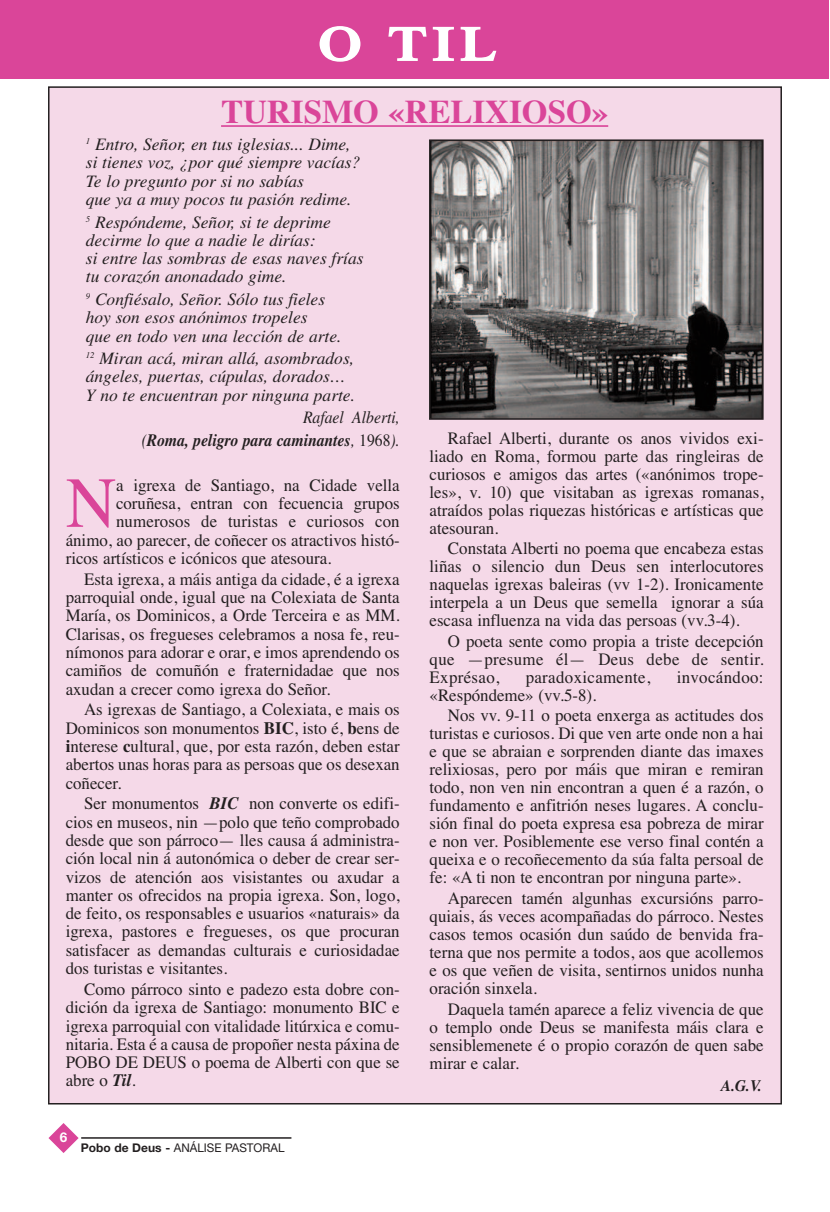
<style>
.page{position:relative;width:830px;height:1212px;background:#fff}
.page>*{position:absolute;margin:0;border:0;box-sizing:border-box;transform-origin:0 0}
.t1{font:71.7px "Times";color:#da4599}
.t2{font:600 48px "Times";color:#fff;scale:1.2 1}
.t3{font:700 33px "Times";color:#da4599}
.t4{font:17.4px/18px "Times";color:#231f20;text-align:justify}
.t5{font:italic 17.4px/18.3px "Times";color:#231f20}
.t6{font:italic 700 17.4px/22.5px "Times";color:#231f20;text-align:right;scale:.9 1}
.t7{font:17.4px "Times";letter-spacing:.02em;color:#231f20}
.t8{font:italic 700 16.05px "Times";color:#231f20;scale:.95 1}
.t9{font:700 13.5px "Helvetica Neue";color:#fff}
.t10{font:12px "Helvetica Neue";color:#231f20}
.s1{font-weight:400}
.s2{font-weight:400;font-style:normal}
.s3{font-weight:700}
.s4{font-weight:700;font-style:italic}
</style>
<div class="page">
<div style="left:49px;top:87px;width:731px;height:1017px;background:#f5d9e8"></div>
<svg style="left:48px;top:1123px;width:31px;height:30px"></svg>
<hr style="left:81px;top:1137px;width:210px;height:2px;background:#231f20">
<div style="left:0;top:0;width:828px;height:79px;background:#da4599"></div>
<img style="left:432px;top:142px;width:328px;height:275px">
<div style="left:429px;top:139px;width:334px;height:281px;border:2px solid #231f20"></div>
<hr style="left:221px;top:125px;width:387px;height:2px;background:#da4599">
<h2 class="t2" style="left:319px;top:26px;width:148px">O TIL</h2>
<h3 class="t3" style="left:221px;top:100px;width:388px">TURISMO «RELIXIOSO»</h3>
<p class="t5" style="left:86px;top:137px;width:276px"><sup>1</sup> Entro, Señor, en tus iglesias... Dime, si tienes voz, ¿por qué siempre vacías?<br>Te lo pregunto por si no sabías<br>que ya a muy pocos tu pasión redime.</p>
<p class="t5" style="left:86px;top:214px;width:279px"><sup>5</sup> Respóndeme, Señor, si te deprime decirme lo que a nadie le dirías:<br>si entre las sombras de esas naves frías tu corazón anonadado gime.</p>
<p class="t5" style="left:86px;top:292px;width:257px"><sup>9</sup> Confiésalo, Señor. Sólo tus fieles hoy son esos anónimos tropeles<br>que en todo ven una lección de arte.</p>
<p class="t5" style="left:86px;top:351px;width:270px"><sup>12</sup> Miran acá, miran allá, asombrados, ángeles, puertas, cúpulas, dorados…<br>Y no te encuentran por ninguna parte.</p>
<p class="t6" style="left:142px;top:408px;width:288px"><span class="s1">Rafael Alberti,<br>(</span>Roma, peligro para caminantes<span class="s1">,</span> <span class="s2">1968</span><span class="s1">).</span></p>
<h1 class="t1" style="left:66px;top:460px;width:52px">N</h1>
<p class="t4" style="left:116px;top:476px;width:285px">a igrexa de Santiago, na Cidade vella</p>
<p class="t4" style="left:116px;top:494px;width:285px">coruñesa, entran con fecuencia grupos</p>
<p class="t4" style="left:116px;top:512px;width:285px">numerosos de turistas e curiosos con</p>
<p class="t4" style="left:66px;top:531px;width:335px">ánimo, ao parecer, de coñecer os atractivos histó-</p>
<p class="t4" style="left:66px;top:549px;width:267px">ricos artísticos e icónicos que atesoura.</p>
<p class="t4" style="left:66px;top:570px;width:335px;text-indent:18px">Esta igrexa, a máis antiga da cidade, é a igrexa parroquial onde, igual que na Colexiata de Santa María, os Dominicos, a Orde Terceira e as MM.<br>Clarisas, os fregueses celebramos a nosa fe, reu&shy;nímonos para adorar e orar, e imos aprendendo os camiños de comuñón e fraternidadae que nos axudan a crecer como igrexa do Señor.</p>
<p class="t4" style="left:66px;top:700px;width:335px;text-indent:18px">As igrexas de Santiago, a Colexiata, e mais os Dominicos son monumentos <span class="s3">BIC</span>, isto é, <span class="s3">b</span>ens de <span class="s3">i</span>nterese <span class="s3">c</span>ultural, que, por esta razón, deben estar abertos unas horas para as persoas que os desexan coñecer.</p>
<p class="t4" style="left:66px;top:794px;width:335px;text-indent:18px">Ser monumentos <span class="s4">BIC</span> non converte os edifi&shy;cios en museos, nin —polo que teño comprobado desde que son párroco— lles causa á administra&shy;ción local nin á autonómica o deber de crear ser&shy;vizos de atención aos visistantes ou axudar a manter os ofrecidos na propia igrexa. Son, logo, de feito, os responsables e usuarios «naturais» da igrexa, pastores e fregueses, os que procuran satisfacer as demandas culturais e curiosidadae dos turistas e visitantes.</p>
<p class="t4" style="left:66px;top:980px;width:335px;text-indent:18px">Como párroco sinto e padezo esta dobre con&shy;dición da igrexa de Santiago: monumento BIC e igrexa parroquial con vitalidade litúrxica e comu&shy;nitaria. Esta é a causa de propoñer nesta páxina de POBO DE DEUS o poema de Alberti con que se abre o <span class="s4">Til</span>.</p>
<p class="t9" style="left:60px;top:1133px;width:9px">6</p>
<p class="t10" style="left:81px;top:1143px;width:205px"><span class="s3">Pobo de Deus -</span> ANÁLISE PASTORAL</p>
<p class="t4" style="left:429px;top:429px;width:335px;text-indent:18px">Rafael Alberti, durante os anos vividos exi&shy;liado en Roma, formou parte das ringleiras de curiosos e amigos das artes («anónimos trope&shy;les», v. 10) que visitaban as igrexas romanas, atraídos polas riquezas históricas e artísticas que atesouran.</p>
<p class="t4" style="left:429px;top:539px;width:335px;text-indent:18px">Constata Alberti no poema que encabeza estas liñas o silencio dun Deus sen interlocutores naquelas igrexas baleiras (vv 1-2). Ironicamente interpela a un Deus que semella ignorar a súa escasa influenza na vida das persoas (vv.3-4).</p>
<p class="t4" style="left:429px;top:632px;width:335px;text-indent:18px">O poeta sente como propia a triste decepción que —presume él— Deus debe de sentir.<br>Exprésao,</p>
<p class="t7" style="left:525px;top:667px;width:126px">paradoxicamente,</p>
<p class="t7" style="left:676px;top:667px;width:88px">invocándoo:</p>
<p class="t4" style="left:447px;top:684px;width:317px;line-height:20.5px;text-indent:-18px">«Respóndeme» (vv.5-8).<br>Nos vv. 9-11 o poeta enxerga as actitudes dos</p>
<p class="t4" style="left:429px;top:724px;width:335px">turistas e curiosos. Di que ven arte onde non a hai e que se abraian e sorprenden diante das imaxes relixiosas, pero por máis que miran e remiran todo, non ven nin encontran a quen é a razón, o fundamento e anfitrión neses lugares. A conclu&shy;sión final do poeta expresa esa pobreza de mirar e non ver. Posiblemente ese verso final contén a queixa e o recoñecemento da súa falta persoal de fe: «A ti non te encontran por ninguna parte».</p>
<p class="t4" style="left:429px;top:889px;width:335px;text-indent:18px">Aparecen tamén algunhas excursións parro&shy;quiais, ás veces acompañadas do párroco. Nestes casos temos ocasión dun saúdo de benvida fra&shy;terna que nos permite a todos, aos que acollemos e os que veñen de visita, sentirnos unidos nunha oración sinxela.</p>
<p class="t4" style="left:429px;top:999px;width:335px;text-indent:18px">Daquela tamén aparece a feliz vivencia de que o templo onde Deus se manifesta máis clara e sensiblemenete é o propio corazón de quen sabe mirar e calar.</p>
<p class="t8" style="left:720px;top:1080px;width:44px">A.G.V.</p>
</div>
